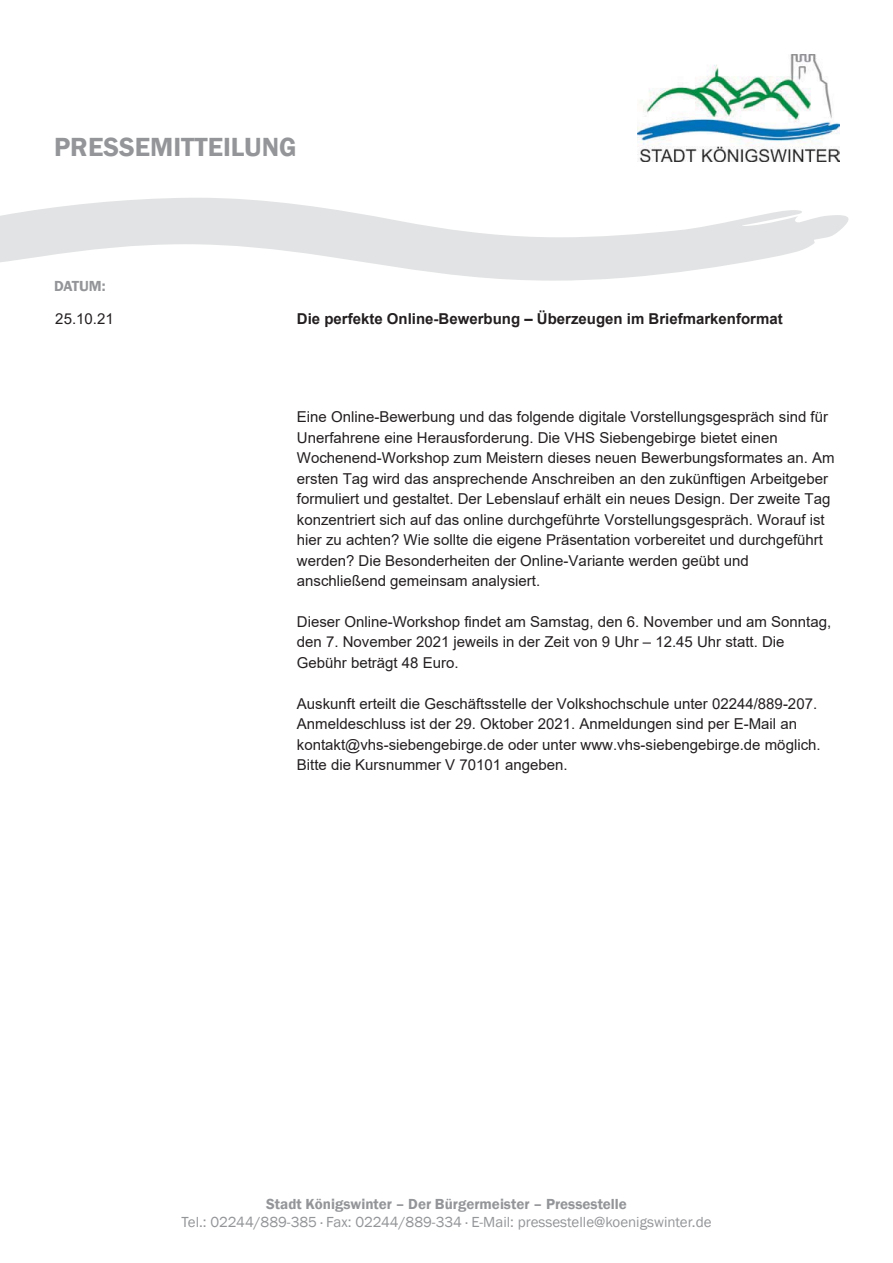
<style>
.page{position:relative;width:893px;height:1263px;background:#fff}
.page>*{position:absolute;margin:0;border:0;box-sizing:border-box;transform-origin:0 0}
.t1{font:600 27px "Franklin Gothic";color:#939598}
.t2{font:15px/20.5px "Arial";color:#231f20}
.t3{font:15px "Franklin Gothic";color:#939598}
.t4{font:700 15px "Arial";color:#231f20}
.t5{font:600 15px "Franklin Gothic";color:#939598}
</style>
<div class="page">
<img style="left:638px;top:54px;width:201px;height:108px">
<svg style="left:0;top:198px;width:849px;height:83px;fill:#e2e3e4"></svg>
<h1 class="t1" style="left:54px;top:131px;width:244px">PRESSEMITTEILUNG</h1>
<p class="t5" style="left:54px;top:278px;width:53px">DATUM:</p>
<p class="t2" style="left:55px;top:309px;width:60px">25.10.21</p>
<p class="t4" style="left:297px;top:310px;width:487px">Die perfekte Online-Bewerbung – Überzeugen im Briefmarkenformat</p>
<p class="t2" style="left:297px;top:407px;width:539px">Eine Online-Bewerbung und das folgende digitale Vorstellungsgespräch sind für Unerfahrene eine Herausforderung. Die VHS Siebengebirge bietet einen Wochenend-Workshop zum Meistern dieses neuen Bewerbungsformates an. Am ersten Tag wird das ansprechende Anschreiben an den zukünftigen Arbeitgeber formuliert und gestaltet. Der Lebenslauf erhält ein neues Design. Der zweite Tag konzentriert sich auf das online durchgeführte Vorstellungsgespräch. Worauf ist hier zu achten? Wie sollte die eigene Präsentation vorbereitet und durchgeführt werden? Die Besonderheiten der Online-Variante werden geübt und anschließend gemeinsam analysiert.</p>
<p class="t2" style="left:297px;top:612px;width:536px">Dieser Online-Workshop findet am Samstag, den 6. November und am Sonntag, den 7. November 2021 jeweils in der Zeit von 9 Uhr – 12.45 Uhr statt. Die<br>Gebühr beträgt 48 Euro.</p>
<p class="t2" style="left:297px;top:693px;width:525px">Auskunft erteilt die Geschäftsstelle der Volkshochschule unter 02244/889-207.<br>Anmeldeschluss ist der 29. Oktober 2021. Anmeldungen sind per E-Mail an kontakt@vhs-siebengebirge.de oder unter www.vhs-siebengebirge.de möglich.<br>Bitte die Kursnummer V 70101 angeben.</p>
<p class="t5" style="left:266px;top:1196px;width:362px">Stadt Königswinter – Der Bürgermeister – Pressestelle</p>
<p class="t3" style="left:182px;top:1214px;width:531px">Tel.: 02244/889-385 · Fax: 02244/889-334 · E-Mail: pressestelle@koenigswinter.de</p>
</div>
